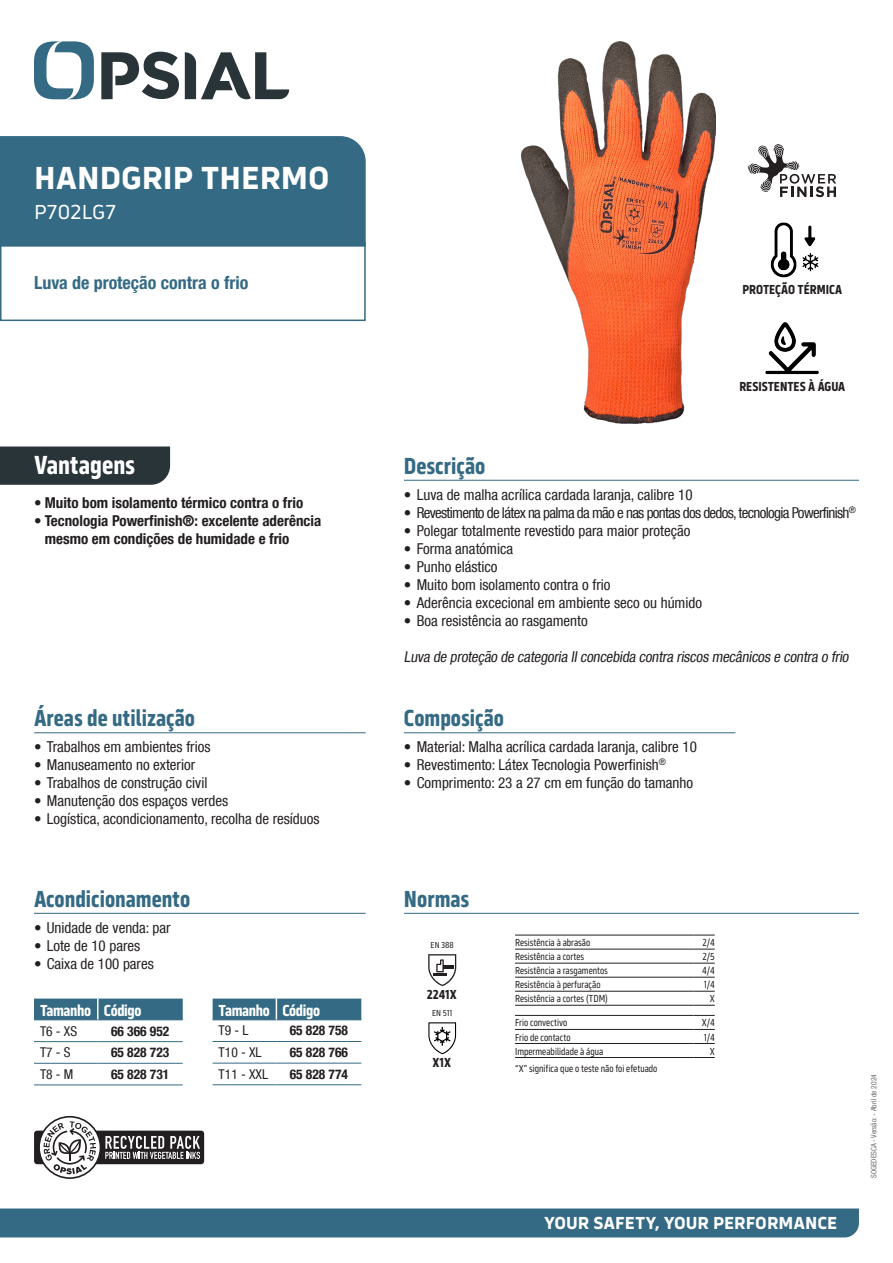
<style>
.page{position:relative;width:893px;height:1263px;background:#fff}
.page>*{position:absolute;margin:0;border:0;box-sizing:border-box;transform-origin:0 0}
.NOM_PRODUIT_NC{font:700 33px "Serca";color:#fff}
.Benefices{font:700 27px "Serca Condensed";color:#fff}
.Sous-titres{font:700 24px "Serca Condensed";color:#346a84}
.Code_P{font:21px "Serca";letter-spacing:-.015em;color:#fff}
.t1{font:700 18px "Serca";color:#fff}
.PLUS_PRODUIT{font:700 condensed 18px "Helvetica Neue LT Com";color:#346a84}
.tableauTitre{font:700 16.5px "Serca Condensed";letter-spacing:-.02em;color:#fff}
.t2{font:condensed 15px "Helvetica Neue LT Com";color:#231f20}
.t3{font:700 condensed 15px/18px "Helvetica Neue LT Com";color:#231f20}
.t4{font:condensed 15px "Helvetica Neue LT Com";letter-spacing:-.045em;color:#231f20}
.Texte{font:italic condensed 15px "Helvetica Neue LT Com";color:#231f20}
.TableauCode{font:700 condensed 13.5px "Helvetica Neue LT Com";color:#231f20}
.t5{font:700 13.5px "Serca Condensed";color:#231f20}
.tableau{font:condensed 13.5px "Helvetica Neue LT Com";color:#231f20}
.Texte_tab_left{font:10.5px "Serca Condensed";color:#231f20;scale:.95 1}
.Texte_tab_right{font:10.5px "Serca Condensed";color:#231f20;scale:.95 1}
.Normes{font:9px "Serca Condensed";color:#231f20}
.Date{font:condensed 7.5px "Helvetica Neue LT Com";color:#6c6d70}
</style>
<div class="page">
<svg style="left:34px;top:41px;width:60px;height:58px"></svg>
<svg style="left:185px;top:52px;width:104px;height:48px"></svg>
<svg style="left:101px;top:52px;width:78px;height:47px"></svg>
<div style="left:0;top:1208px;width:859px;height:29px;background:#346a84"></div>
<hr style="left:34px;top:913px;width:332px;height:1px;background:#346a84">
<div style="left:34px;top:998px;width:149px;height:21px;background:#346a84"></div>
<hr style="left:34px;top:1019px;width:64px;height:1px;background:#346a84">
<hr style="left:98px;top:1019px;width:85px;height:1px;background:#346a84">
<hr style="left:34px;top:1041px;width:64px;height:1px;background:#346a84">
<hr style="left:98px;top:1041px;width:85px;height:1px;background:#346a84">
<hr style="left:34px;top:1063px;width:64px;height:1px;background:#346a84">
<hr style="left:98px;top:1063px;width:85px;height:1px;background:#346a84">
<hr style="left:34px;top:1084px;width:64px;height:1px;background:#346a84">
<hr style="left:98px;top:1084px;width:85px;height:1px;background:#346a84">
<hr style="left:97px;top:998px;width:2px;height:21px;background:#fff">
<hr style="left:213px;top:1041px;width:63px;height:1px;background:#346a84">
<hr style="left:276px;top:1041px;width:85px;height:1px;background:#346a84">
<hr style="left:213px;top:1063px;width:63px;height:1px;background:#346a84">
<hr style="left:276px;top:1063px;width:85px;height:1px;background:#346a84">
<hr style="left:213px;top:1084px;width:63px;height:1px;background:#346a84">
<hr style="left:276px;top:1084px;width:85px;height:1px;background:#346a84">
<svg style="left:213px;top:998px;width:148px;height:22px"></svg>
<hr style="left:404px;top:480px;width:455px;height:1px;background:#346a84">
<hr style="left:404px;top:732px;width:331px;height:1px;background:#346a84">
<div style="left:0;top:446px;width:170px;height:39px;background:#293439"></div>
<div style="left:0;top:242px;width:366px;height:79px;border:2px solid #346a84"></div>
<div style="left:0;top:136px;width:366px;height:111px;background:#346a84"></div>
<hr style="left:404px;top:913px;width:455px;height:1px;background:#346a84">
<hr style="left:515px;top:935px;width:178px;height:1px;background:#231f20">
<svg style="left:693px;top:935px;width:22px;height:1px"></svg>
<hr style="left:515px;top:949px;width:178px;height:1px;background:#231f20">
<svg style="left:693px;top:949px;width:22px;height:1px"></svg>
<hr style="left:515px;top:963px;width:178px;height:1px;background:#231f20">
<svg style="left:693px;top:963px;width:22px;height:1px"></svg>
<hr style="left:515px;top:977px;width:178px;height:1px;background:#231f20">
<svg style="left:693px;top:977px;width:22px;height:1px"></svg>
<hr style="left:515px;top:991px;width:178px;height:1px;background:#231f20">
<svg style="left:693px;top:991px;width:22px;height:1px"></svg>
<hr style="left:515px;top:1005px;width:178px;height:1px;background:#231f20">
<svg style="left:693px;top:1005px;width:22px;height:1px"></svg>
<hr style="left:515px;top:1015px;width:178px;height:1px;background:#231f20">
<svg style="left:693px;top:1015px;width:22px;height:1px"></svg>
<hr style="left:515px;top:1029px;width:178px;height:1px;background:#231f20">
<svg style="left:693px;top:1029px;width:22px;height:1px"></svg>
<hr style="left:515px;top:1043px;width:178px;height:1px;background:#231f20">
<svg style="left:693px;top:1043px;width:22px;height:1px"></svg>
<hr style="left:515px;top:1057px;width:178px;height:1px;background:#231f20">
<svg style="left:693px;top:1057px;width:22px;height:1px"></svg>
<svg style="left:428px;top:954px;width:28px;height:32px"></svg>
<hr style="left:34px;top:732px;width:332px;height:1px;background:#346a84">
<div style="left:34px;top:1130px;width:170px;height:34px;background:#231f20;border-radius:3px"></div>
<svg style="left:38px;top:1116px;width:162px;height:63px"></svg>
<svg style="left:428px;top:1022px;width:28px;height:32px"></svg>
<img style="left:521px;top:41px;width:194px;height:382px">
<svg style="left:748px;top:144px;width:88px;height:53px"></svg>
<img style="left:765px;top:322px;width:54px;height:53px">
<img style="left:770px;top:222px;width:49px;height:56px">
<p class="NOM_PRODUIT_NC" style="left:34px;top:158px;width:297px">HANDGRIP THERMO</p>
<p class="Code_P" style="left:34px;top:200px;width:84px">P702LG7</p>
<p class="PLUS_PRODUIT" style="left:34px;top:272px;width:216px">Luva de proteção contra o frio</p>
<p class="Benefices" style="left:34px;top:449px;width:102px">Vantagens</p>
<p class="t3" style="left:34px;top:494px;width:270px">• Muito bom isolamento térmico contra o frio</p>
<p class="t3" style="left:45px;top:512px;width:278px;text-indent:-10px">• Tecnologia Powerfinish®: excelente aderência mesmo em condições de humidade e frio</p>
<p class="Sous-titres" style="left:34px;top:704px;width:162px">Áreas de utilização</p>
<p class="t2" style="left:34px;top:738px;width:178px">• Trabalhos em ambientes frios</p>
<p class="t2" style="left:34px;top:756px;width:162px">• Manuseamento no exterior</p>
<p class="t2" style="left:34px;top:774px;width:175px">• Trabalhos de construção civil</p>
<p class="t2" style="left:34px;top:792px;width:196px">• Manutenção dos espaços verdes</p>
<p class="t2" style="left:34px;top:810px;width:287px">• Logística, acondicionamento, recolha de resíduos</p>
<p class="Sous-titres" style="left:34px;top:885px;width:158px">Acondicionamento</p>
<p class="t2" style="left:34px;top:919px;width:138px">• Unidade de venda: par</p>
<p class="t2" style="left:34px;top:937px;width:108px">• Lote de 10 pares</p>
<p class="t2" style="left:34px;top:955px;width:121px">• Caixa de 100 pares</p>
<p class="tableauTitre" style="left:40px;top:1000px;width:53px">Tamanho</p>
<p class="tableauTitre" style="left:104px;top:1000px;width:39px">Código</p>
<p class="tableau" style="left:40px;top:1023px;width:39px">T6 - XS</p>
<p class="TableauCode" style="left:111px;top:1023px;width:60px">66 366 952</p>
<p class="tableau" style="left:40px;top:1044px;width:32px">T7 - S</p>
<p class="TableauCode" style="left:111px;top:1044px;width:60px">65 828 723</p>
<p class="tableau" style="left:40px;top:1066px;width:35px">T8 - M</p>
<p class="TableauCode" style="left:111px;top:1066px;width:60px">65 828 731</p>
<p class="tableauTitre" style="left:219px;top:1000px;width:53px">Tamanho</p>
<p class="tableauTitre" style="left:282px;top:1000px;width:39px">Código</p>
<p class="tableau" style="left:219px;top:1023px;width:31px">T9 - L</p>
<p class="TableauCode" style="left:290px;top:1022px;width:60px">65 828 758</p>
<p class="tableau" style="left:219px;top:1044px;width:44px">T10 - XL</p>
<p class="TableauCode" style="left:290px;top:1044px;width:60px">65 828 766</p>
<p class="tableau" style="left:219px;top:1066px;width:51px">T11 - XXL</p>
<p class="TableauCode" style="left:290px;top:1066px;width:60px">65 828 774</p>
<p class="t5" style="left:742px;top:282px;width:101px">PROTEÇÃO TÉRMICA</p>
<p class="Sous-titres" style="left:404px;top:452px;width:83px">Descrição</p>
<p class="t5" style="left:739px;top:379px;width:107px">RESISTENTES À ÁGUA</p>
<p class="t2" style="left:404px;top:486px;width:290px">• Luva de malha acrílica cardada laranja, calibre 10</p>
<p class="t4" style="left:404px;top:504px;width:454px">• Revestimento de látex na palma da mão e nas pontas dos dedos, tecnologia Powerfinish<sup>®</sup></p>
<p class="t2" style="left:404px;top:522px;width:288px">• Polegar totalmente revestido para maior proteção</p>
<p class="t2" style="left:404px;top:540px;width:111px">• Forma anatómica</p>
<p class="t2" style="left:404px;top:558px;width:95px">• Punho elástico</p>
<p class="t2" style="left:404px;top:576px;width:208px">• Muito bom isolamento contra o frio</p>
<p class="t2" style="left:404px;top:594px;width:300px">• Aderência excecional em ambiente seco ou húmido</p>
<p class="t2" style="left:404px;top:612px;width:185px">• Boa resistência ao rasgamento</p>
<p class="Texte" style="left:404px;top:648px;width:449px">Luva de proteção de categoria IIconcebida contra riscos mecânicos e contra o frio</p>
<p class="Sous-titres" style="left:404px;top:704px;width:102px">Composição</p>
<p class="t2" style="left:404px;top:738px;width:294px">• Material: Malha acrílica cardada laranja, calibre 10</p>
<p class="t2" style="left:404px;top:756px;width:264px">• Revestimento: Látex Tecnologia Powerfinish<sup>®</sup></p>
<p class="t2" style="left:404px;top:774px;width:291px">• Comprimento: 23 a 27 cm em função do tamanho</p>
<p class="Sous-titres" style="left:404px;top:885px;width:67px">Normas</p>
<p class="Normes" style="left:431px;top:940px;width:25px">EN 388</p>
<p class="t5" style="left:427px;top:986px;width:31px">2241X</p>
<p class="Normes" style="left:432px;top:1008px;width:22px">EN 511</p>
<p class="t5" style="left:433px;top:1055px;width:20px">X1X</p>
<p class="Texte_tab_left" style="left:515px;top:937px;width:81px">Resistência à abrasão</p>
<p class="Texte_tab_right" style="left:702px;top:937px;width:14px">2/4</p>
<p class="Texte_tab_left" style="left:515px;top:951px;width:74px">Resistência a cortes</p>
<p class="Texte_tab_right" style="left:702px;top:951px;width:14px">2/5</p>
<p class="Texte_tab_left" style="left:515px;top:965px;width:99px">Resistência a rasgamentos</p>
<p class="Texte_tab_right" style="left:702px;top:965px;width:15px">4/4</p>
<p class="Texte_tab_left" style="left:515px;top:979px;width:91px">Resistência à perfuração</p>
<p class="Texte_tab_right" style="left:704px;top:979px;width:13px">1/4</p>
<p class="Texte_tab_left" style="left:515px;top:993px;width:99px">Resistência a cortes (TDM)</p>
<p class="Texte_tab_right" style="left:710px;top:993px;width:7px">X</p>
<p class="Texte_tab_left" style="left:515px;top:1017px;width:56px">Frio convectivo</p>
<p class="Texte_tab_right" style="left:702px;top:1017px;width:15px">X/4</p>
<p class="Texte_tab_left" style="left:515px;top:1031px;width:60px">Frio de contacto</p>
<p class="Texte_tab_right" style="left:704px;top:1031px;width:13px">1/4</p>
<p class="Texte_tab_left" style="left:515px;top:1045px;width:94px">Impermeabilidade à água</p>
<p class="Texte_tab_right" style="left:710px;top:1045px;width:7px">X</p>
<p class="Texte_tab_left" style="left:515px;top:1063px;width:151px">“X” significa que o teste não foi efetuado</p>
<p class="t1" style="left:544px;top:1212px;width:295px">YOUR SAFETY, YOUR PERFORMANCE</p>
<p class="Date" style="left:869px;top:1178px;width:105px;rotate:-90deg">SOGEDESCA - Versão: - Abril de 2024</p>
</div>
